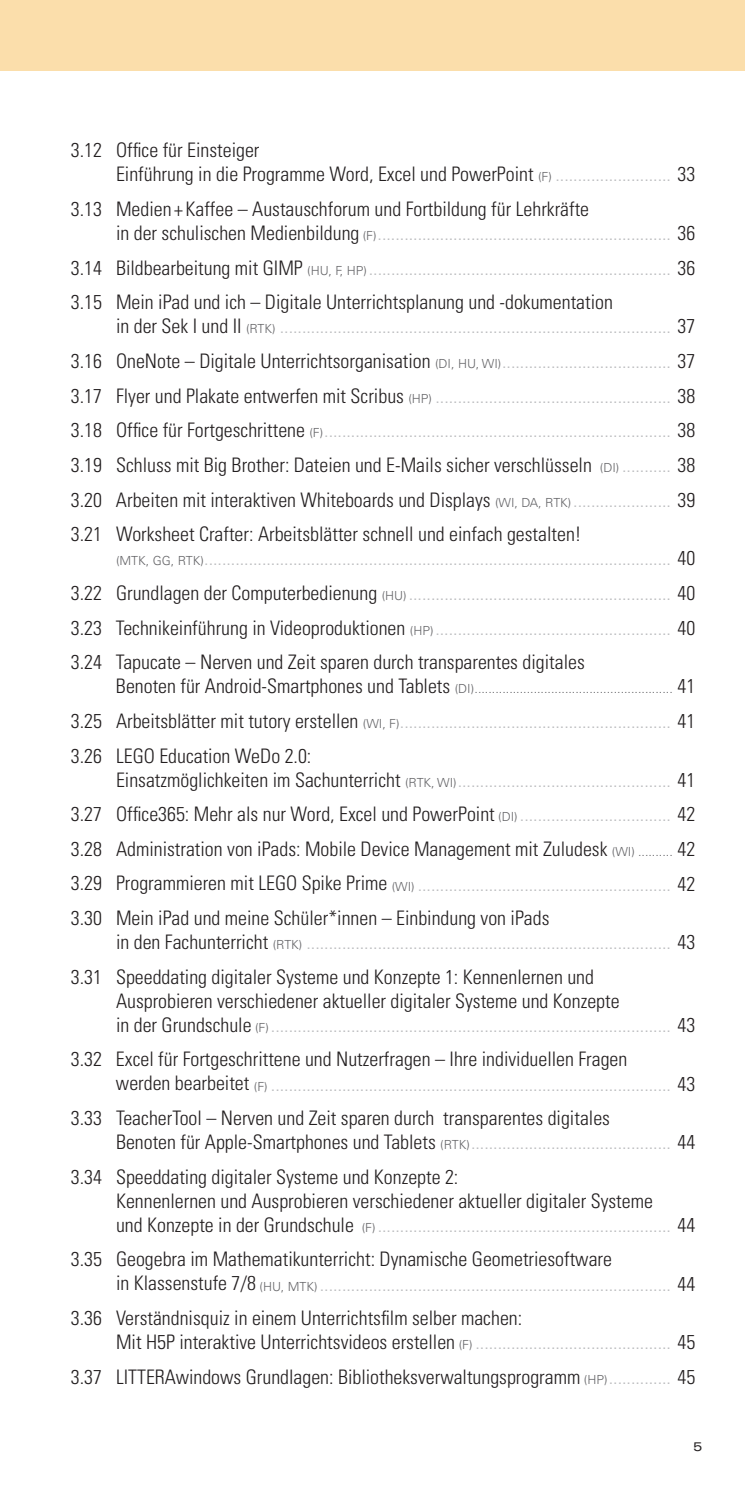
<style>
.page{position:relative;width:745px;height:1489px;background:#fff}
.page>*{position:absolute;margin:0;border:0;box-sizing:border-box;transform-origin:0 0}
.t1{font:300 condensed 20px/34.8px "Univers";color:#231f20}
.t2{font:300 condensed 20px/34.8px "Univers";color:#bcbdc0}
.t3{font:300 12.5px "Univers";color:#636366}
.t4{font:expanded 12.5px "Univers";color:#231f20}
.s1{font-stretch:normal;font-size:12.5px;color:#636366}
.s2{color:#bcbdc0}
.s3{color:#231f20}
.s4{font-stretch:condensed;font-size:20px;color:#231f20}
</style>
<div class="page">
<div style="left:0;top:0;width:744px;height:71px;background:#fbdeab"></div>
<p class="t1" style="left:116px;top:138px;width:580px;line-height:24px;text-indent:-45px">3.12 Office für Einsteiger<br>Einführung in die Programme Word, Excel und PowerPoint <span class="s1">(F)</span> <span class="s2">..........................</span> 33</p>
<p class="t1" style="left:116px;top:197px;width:580px;line-height:24px;text-indent:-45px">3.13 Medien +Kaffee – Austauschforum und Fortbildung für Lehrkräfte<br>in der schulischen Medienbildung <span class="s1">(F)</span><span class="s2">..................................................................</span> 36</p>
<p class="t1" style="left:71px;top:250px;width:625px">3.14 Bildbearbeitung mit GIMP <span class="s1">(HU, F, HP)</span> <span class="s2">....................................................................</span> 36<br>3.15 Mein iPad und ich – Digitale Unterrichtsplanung und -dokumentation</p>
<p class="t1" style="left:71px;top:309px;width:625px;text-align:justify;text-indent:45px">in der Sek I und II <span class="s1">(RTK)</span> <span class="s2">........................................................................................</span> 37<br>3.16 OneNote – Digitale Unterrichtsorganisation <span class="s1">(DI, HU, WI)</span><span class="s2">......................................</span> 37<br>3.17 Flyer und Plakate entwerfen mit Scribus <span class="s1">(HP)</span> <span class="s2">.....................................................</span> 38<br>3.18 Office für Fortgeschrittene <span class="s1">(F)</span><span class="s2">..............................................................................</span> 38<br>3.19 Schluss mit Big Brother: Dateien und E-Mails sicher verschlüsseln <span class="s1">(DI)</span> <span class="s2">...........</span> 38<br>3.20 Arbeiten mit interaktiven Whiteboards und Displays <span class="s1">(WI, DA, RTK)</span> <span class="s2">......................</span> 39<br>3.21 Worksheet Crafter: Arbeitsblätter schnell und einfach gestalten!</p>
<p class="t2" style="left:71px;top:540px;width:625px;text-align:justify;text-indent:45px"><span class="s1">(MTK, GG, RTK)</span>......................................................................................................... <span class="s3">40<br>3.22 Grundlagen der Computerbedienung</span> <span class="s1">(HU)</span> ........................................................... <span class="s3">40<br>3.23 Technikeinführung in Videoproduktionen</span> <span class="s1">(HP)</span> ..................................................... <span class="s3">40<br>3.24 Tapucate – Nerven und Zeit sparen durch transparentes digitales</span></p>
<p class="t3" style="left:116px;top:681px;width:580px"><span class="s4">Benoten für Android-Smartphones und Tablets</span> (DI)......................................................... <span class="s4">41</span></p>
<p class="t1" style="left:71px;top:703px;width:625px">3.25 Arbeitsblätter mit tutory erstellen <span class="s1">(WI, F)</span><span class="s2">.............................................................</span> 41<br>3.26 LEGO Education WeDo 2.0:</p>
<p class="t1" style="left:71px;top:761px;width:625px;text-align:justify;text-indent:45px">Einsatzmöglichkeiten im Sachunterricht <span class="s1">(RTK, WI)</span><span class="s2">................................................</span> 41<br>3.27 Office365: Mehr als nur Word, Excel und PowerPoint <span class="s1">(DI)</span> <span class="s2">..................................</span> 42<br>3.28 Administration von iPads: Mobile Device Management mit Zuludesk <span class="s1">(WI) ..........</span> 42<br>3.29 Programmieren mit LEGO Spike Prime <span class="s1">(WI)</span> <span class="s2">.........................................................</span> 42<br>3.30 Mein iPad und meine Schüler*innen – Einbindung von iPads</p>
<p class="t2" style="left:71px;top:924px;width:625px;text-indent:45px"><span class="s3">in den Fachunterricht</span> <span class="s1">(RTK)</span> .................................................................................. <span class="s3">43<br>3.31 Speeddating digitaler Systeme und Konzepte 1: Kennenlernen und</span></p>
<p class="t2" style="left:116px;top:988px;width:580px;line-height:24px"><span class="s3">Ausprobieren verschiedener aktueller digitaler Systeme und Konzepte<br>in der Grundschule</span> <span class="s1">(F)</span> .......................................................................................... <span class="s3">43</span></p>
<p class="t2" style="left:116px;top:1047px;width:580px;line-height:24px;text-indent:-45px"><span class="s3">3.32 Excel für Fortgeschrittene und Nutzerfragen – Ihre individuellen Fragen<br>werden bearbeitet</span> <span class="s1">(F)</span> .......................................................................................... <span class="s3">43</span></p>
<p class="t1" style="left:116px;top:1105px;width:580px;line-height:24px;text-indent:-45px">3.33 TeacherTool – Nerven und Zeit sparen durch transparentes digitales<br>Benoten für Apple-Smartphones und Tablets <span class="s1">(RTK)</span><span class="s2">.............................................</span> 44</p>
<p class="t1" style="left:116px;top:1164px;width:580px;line-height:24px;text-indent:-45px">3.34 Speeddating digitaler Systeme und Konzepte 2:<br>Kennenlernen und Ausprobieren verschiedener aktueller digitaler Systeme<br>und Konzepte in der Grundschule <span class="s1">(F)</span> <span class="s2">..................................................................</span> 44</p>
<p class="t1" style="left:116px;top:1246px;width:580px;line-height:24px;text-indent:-45px">3.35 Geogebra im Mathematikunterricht: Dynamische Geometriesoftware<br>in Klassenstufe 7/8 <span class="s1">(HU, MTK)</span> <span class="s2">...............................................................................</span> 44</p>
<p class="t1" style="left:116px;top:1305px;width:580px;line-height:24px;text-indent:-45px">3.36 Verständnisquiz in einem Unterrichtsfilm selber machen:<br>Mit H5P interaktive Unterrichtsvideos erstellen <span class="s1">(F)</span> <span class="s2">............................................</span> 45</p>
<p class="t1" style="left:71px;top:1358px;width:625px">3.37 LITTERAwindows Grundlagen: Bibliotheksverwaltungsprogramm <span class="s1">(HP)</span><span class="s2">..............</span> 45</p>
<p class="t4" style="left:692px;top:1439px;width:11px">5</p>
</div>
